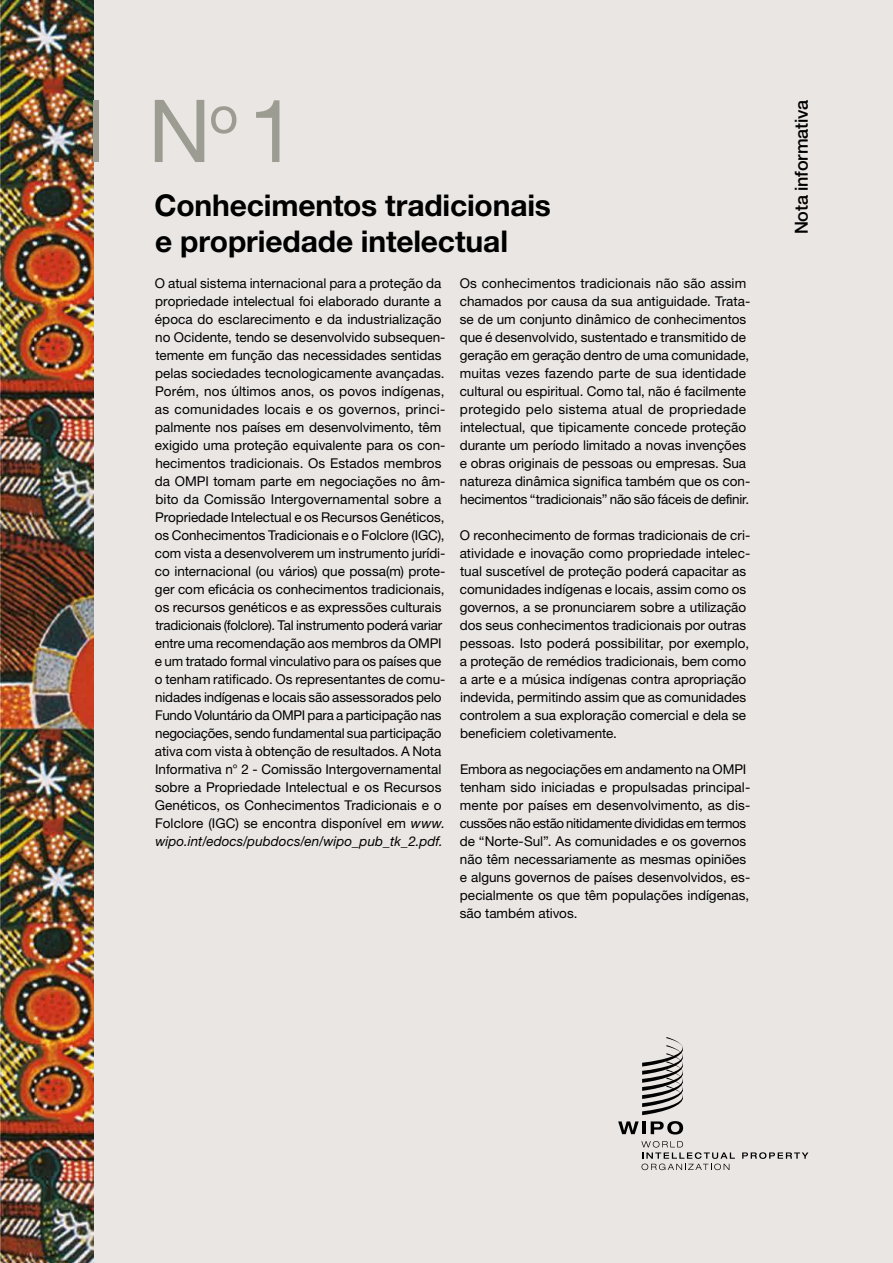
<style>
.page{position:relative;width:893px;height:1263px;background:#eae6e4}
.page>*{position:absolute;margin:0;border:0;box-sizing:border-box;transform-origin:0 0}
.t1{font:87px "Helvetica Neue LT Std";color:#9d9c93}
.t2{font:700 30px/36px "Helvetica Neue LT Std";letter-spacing:-.005em;color:#000}
.t3{font:500 18px "Helvetica Neue LT Std";letter-spacing:-.01em;color:#000}
.t4{font:13.5px/18px "Helvetica Neue LT Std";color:#000}
.s1{font-style:italic}
</style>
<div class="page">
<svg style="left:618px;top:1121px;width:21px;height:13px"></svg>
<hr style="left:642px;top:1121px;width:4px;height:13px;background:#000">
<svg style="left:651px;top:1121px;width:32px;height:13px"></svg>
<svg style="left:742px;top:1152px;width:66px;height:7px"></svg>
<svg style="left:641px;top:1141px;width:94px;height:29px"></svg>
<svg style="left:642px;top:1037px;width:41px;height:78px"></svg>
<img style="left:0;top:0;width:94px;height:1263px">
<div style="left:94px;top:100px;width:5px;height:62px;background:#9d9c93"></div>
<h1 class="t1" style="left:148px;top:79px;width:150px">N<sup>o</sup> 1</h1>
<h3 class="t3" style="left:791px;top:234px;width:136px;rotate:-90deg">Nota informativa</h3>
<h2 class="t2" style="left:155px;top:187px;width:398px">Conhecimentos tradicionais e propriedade intelectual</h2>
<p class="t4" style="left:460px;top:274px;width:292px">Os conhecimentos tradicionais não são assim chamados por causa da sua antiguidade. Trata&shy;se de um conjunto dinâmico de conhecimentos que é desenvolvido, sustentado e transmitido de geração em geração dentro de uma comunidade, muitas vezes fazendo parte de sua identidade cultural ou espiritual. Como tal, não é facilmente protegido pelo sistema atual de propriedade intelectual, que tipicamente concede proteção durante um período limitado a novas invenções e obras originais de pessoas ou empresas. Sua natureza dinâmica significa também que os con&shy;hecimentos “tradicionais” não são fáceis de definir.</p>
<p class="t4" style="left:460px;top:526px;width:292px">O reconhecimento de formas tradicionais de cri&shy;atividade e inovação como propriedade intelec&shy;tual suscetível de proteção poderá capacitar as comunidades indígenas e locais, assim como os governos, a se pronunciarem sobre a utilização dos seus conhecimentos tradicionais por outras pessoas. Isto poderá possibilitar, por exemplo, a proteção de remédios tradicionais, bem como a arte e a música indígenas contra apropriação indevida, permitindo assim que as comunidades controlem a sua exploração comercial e dela se beneficiem coletivamente.</p>
<p class="t4" style="left:460px;top:760px;width:292px">Embora as negociações em andamento na OMPI tenham sido iniciadas e propulsadas principal&shy;mente por países em desenvolvimento, as dis&shy;cussões não estão nitidamente divididas em termos de “Norte-Sul”. As comunidades e os governos não têm necessariamente as mesmas opiniões e alguns governos de países desenvolvidos, es&shy;pecialmente os que têm populações indígenas, são também ativos.</p>
<p class="t4" style="left:155px;top:274px;width:292px">O atual sistema internacional para a proteção da propriedade intelectual foi elaborado durante a época do esclarecimento e da industrialização no Ocidente, tendo se desenvolvido subsequen&shy;temente em função das necessidades sentidas pelas sociedades tecnologicamente avançadas.<br>Porém, nos últimos anos, os povos indígenas, as comunidades locais e os governos, princi&shy;palmente nos países em desenvolvimento, têm exigido uma proteção equivalente para os con&shy;hecimentos tradicionais. Os Estados membros da OMPI tomam parte em negociações no âm&shy;bito da Comissão Intergovernamental sobre a Propriedade Intelectual e os Recursos Genéticos, os Conhecimentos Tradicionais e o Folclore (IGC), com vista a desenvolverem um instrumento jurídi&shy;co internacional (ou vários) que possa(m) prote&shy;ger com eficácia os conhecimentos tradicionais, os recursos genéticos e as expressões culturais tradicionais (folclore). Tal instrumento poderá variar entre uma recomendação aos membros da OMPI e um tratado formal vinculativo para os países que o tenham ratificado. Os representantes de comu&shy;nidades indígenas e locais são assessorados pelo Fundo Voluntário da OMPI para a participação nas negociações, sendo fundamental sua participação ativa com vista à obtenção de resultados. A Nota Informativa n° 2 - Comissão Intergovernamental sobre a Propriedade Intelectual e os Recursos Genéticos, os Conhecimentos Tradicionais e o Folclore (IGC) se encontra disponível em <span class="s1">www. wipo.int/edocs/pubdocs/en/wipo_pub_tk_2.pdf.</span></p>
</div>
